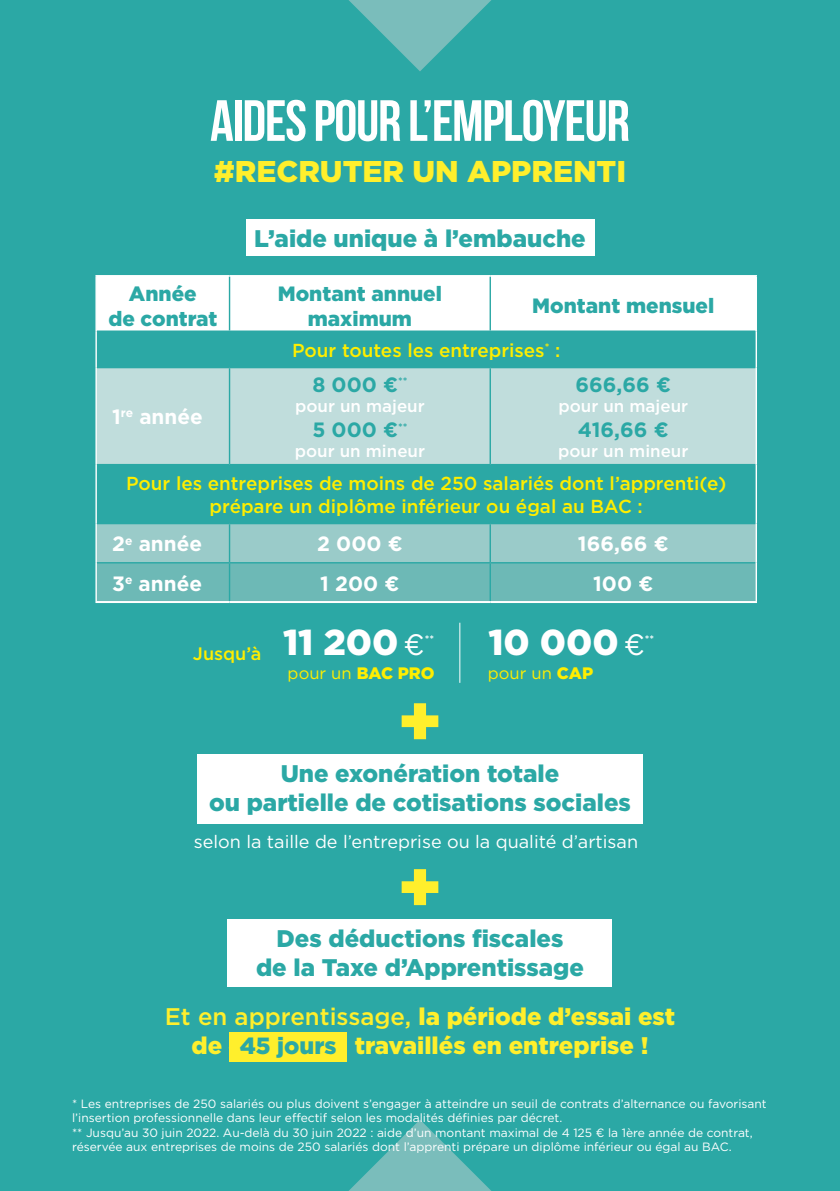
<style>
.page{position:relative;width:840px;height:1191px;background:#fff}
.page>*{position:absolute;margin:0;border:0;box-sizing:border-box;transform-origin:0 0}
.t1{font:700 58px "Bebas Neue";letter-spacing:-.02em;color:#fff}
.t2{font:900 36px "Gotham";color:#fff}
.t3{font:900 30px "Gotham";color:#ffef2c}
.t4{font:900 24px/28.8px "Gotham";color:#2ba8a5;text-align:center}
.t5{font:900 24px/28.8px "Gotham";color:#ffef2c;text-align:center}
.t6{font:900 23.4px "Gotham";color:#2ba8a5}
.t7{font:900 20.6px/24.8px "Gotham";color:#2ba8a5;text-align:center}
.t8{font:700 20.6px "Gotham";color:#fff}
.t9{font:700 20.6px "Gotham";color:#2ba8a5}
.t10{font:500 18.8px/22.6px "Gotham";color:#fe0;text-align:center}
.t11{font:18px "Gotham";color:#fff}
.t12{font:500 18px "Gotham";color:#fe0}
.t13{font:500 17px "Gotham";color:#fff}
.t14{font:16.6px "Gotham";color:#fe0}
.t15{font:12px/14.4px "Gotham";color:#fff}
.t16{font:500 11px "Gotham";color:#fff}
.s1{font-weight:400;font-size:29.4px}
.s2{font-weight:900}
.s3{font-weight:500}
</style>
<div class="page">
<div style="left:0;top:0;width:839px;height:1191px;background:#2ba8a5"></div>
<div style="left:245px;top:219px;width:349px;height:36px;background:#fff"></div>
<div style="left:228px;top:919px;width:383px;height:67px;background:#fff"></div>
<div style="left:197px;top:754px;width:445px;height:69px;background:#fff"></div>
<svg style="left:401px;top:703px;width:37px;height:36px"></svg>
<svg style="left:401px;top:869px;width:37px;height:36px"></svg>
<svg style="left:349px;top:0;width:142px;height:71px"></svg>
<svg style="left:349px;top:1120px;width:142px;height:71px"></svg>
<div style="left:229px;top:1032px;width:118px;height:30px;background:#ffef2c"></div>
<div style="left:97px;top:276px;width:658px;height:54px;background:#fff"></div>
<div style="left:97px;top:368px;width:658px;height:96px;background:#c0dddc"></div>
<svg style="left:97px;top:524px;width:658px;height:77px;background:#82c1bf"></svg>
<hr style="left:229px;top:276px;width:1px;height:54px;background:#2ba8a5">
<hr style="left:489px;top:276px;width:1px;height:54px;background:#2ba8a5">
<hr style="left:229px;top:368px;width:1px;height:96px;background:#2ba8a5">
<hr style="left:489px;top:368px;width:1px;height:96px;background:#2ba8a5">
<hr style="left:229px;top:524px;width:1px;height:38px;background:#2ba8a5">
<hr style="left:489px;top:524px;width:1px;height:38px;background:#2ba8a5">
<hr style="left:97px;top:562px;width:132px;height:1px;background:#2ba8a5">
<hr style="left:229px;top:563px;width:1px;height:38px;background:#2ba8a5">
<hr style="left:229px;top:562px;width:261px;height:1px;background:#2ba8a5">
<hr style="left:489px;top:563px;width:1px;height:38px;background:#2ba8a5">
<hr style="left:490px;top:562px;width:265px;height:1px;background:#2ba8a5">
<hr style="left:95px;top:275px;width:134px;height:1px;background:#fff">
<hr style="left:95px;top:276px;width:2px;height:55px;background:#fff">
<hr style="left:229px;top:275px;width:261px;height:1px;background:#fff">
<hr style="left:490px;top:275px;width:266px;height:1px;background:#fff">
<hr style="left:755px;top:276px;width:1px;height:55px;background:#fff">
<hr style="left:95px;top:331px;width:2px;height:36px;background:#fff">
<hr style="left:755px;top:331px;width:1px;height:36px;background:#fff">
<hr style="left:95px;top:367px;width:2px;height:97px;background:#fff">
<hr style="left:755px;top:367px;width:1px;height:97px;background:#fff">
<hr style="left:95px;top:464px;width:2px;height:59px;background:#fff">
<hr style="left:755px;top:464px;width:1px;height:59px;background:#fff">
<hr style="left:95px;top:523px;width:2px;height:40px;background:#fff">
<hr style="left:755px;top:523px;width:1px;height:40px;background:#fff">
<hr style="left:95px;top:563px;width:2px;height:38px;background:#fff">
<hr style="left:755px;top:563px;width:1px;height:38px;background:#fff">
<hr style="left:95px;top:601px;width:134px;height:2px;background:#fff">
<hr style="left:229px;top:601px;width:261px;height:2px;background:#fff">
<hr style="left:490px;top:601px;width:266px;height:2px;background:#fff">
<hr style="left:459px;top:622px;width:1px;height:61px;background:#fff">
<h1 class="t1" style="left:210px;top:89px;width:421px">AIDES POUR L’EMPLOYEUR</h1>
<h3 class="t3" style="left:213px;top:150px;width:414px">#RECRUTER UN APPRENTI</h3>
<h3 class="t4" style="left:254px;top:223px;width:333px">L’aide unique à l’embauche</h3>
<h3 class="t7" style="left:108px;top:281px;width:110px">Année<br>de contrat</h3>
<h3 class="t7" style="left:277px;top:281px;width:166px">Montant annuel maximum</h3>
<h3 class="t7" style="left:532px;top:293px;width:183px">Montant mensuel</h3>
<h3 class="t10" style="left:292px;top:339px;width:269px">Pour toutes les entreprises<sup>*</sup> :</h3>
<h3 class="t9" style="left:312px;top:371px;width:97px">8 000 €<sup>**</sup></h3>
<h3 class="t13" style="left:295px;top:395px;width:131px">pour un majeur</h3>
<h3 class="t9" style="left:312px;top:416px;width:97px">5 000 €<sup>**</sup></h3>
<h3 class="t13" style="left:294px;top:440px;width:132px">pour un mineur</h3>
<h3 class="t9" style="left:575px;top:371px;width:97px">666,66 €</h3>
<h3 class="t13" style="left:558px;top:395px;width:131px">pour un majeur</h3>
<h3 class="t9" style="left:577px;top:416px;width:92px">416,66 €</h3>
<h3 class="t13" style="left:558px;top:440px;width:132px">pour un mineur</h3>
<h3 class="t10" style="left:126px;top:472px;width:601px">Pour les entreprises de moins de 250 salariés dont l’apprenti(e) prépare un diplôme inférieur ou égal au BAC :</h3>
<h3 class="t8" style="left:112px;top:530px;width:91px">2<sup>e</sup> année</h3>
<h3 class="t8" style="left:317px;top:530px;width:87px">2 000 €</h3>
<h3 class="t8" style="left:577px;top:530px;width:92px">166,66 €</h3>
<h3 class="t8" style="left:112px;top:570px;width:91px">3<sup>e</sup> année</h3>
<h3 class="t8" style="left:320px;top:570px;width:81px">1 200 €</h3>
<h3 class="t8" style="left:593px;top:570px;width:62px">100 €</h3>
<h2 class="t2" style="left:283px;top:617px;width:143px">11 200 <span class="s1">€</span></h2>
<p class="t16" style="left:424px;top:631px;width:11px">**</p>
<h3 class="t14" style="left:287px;top:663px;width:148px">pour un <span class="s2">BAC PRO</span></h3>
<h3 class="t8" style="left:112px;top:403px;width:92px">1<sup>re</sup> année</h3>
<h2 class="t2" style="left:488px;top:617px;width:158px">10 000 <span class="s1">€</span></h2>
<p class="t16" style="left:644px;top:631px;width:11px">**</p>
<h3 class="t14" style="left:487px;top:663px;width:107px">pour un <span class="s2">CAP</span></h3>
<h3 class="t12" style="left:193px;top:642px;width:70px">Jusqu’à</h3>
<h3 class="t4" style="left:209px;top:758px;width:423px">Une exonération totale<br>ou partielle de cotisations sociales</h3>
<h3 class="t11" style="left:194px;top:830px;width:445px">selon la taille de l’entreprise ou la qualité d’artisan</h3>
<h3 class="t4" style="left:256px;top:923px;width:329px">Des déductions fiscales<br>de la Taxe d’Apprentissage</h3>
<h3 class="t5" style="left:165px;top:1002px;width:511px"><span class="s3">Et en apprentissage,</span> la période d’essai est de 45 jours travaillés en entreprise !</h3>
<h3 class="t6" style="left:240px;top:1029px;width:98px">45 jours</h3>
<p class="t15" style="left:72px;top:1096px;width:695px">* Les entreprises de 250 salariés ou plus doivent s’engager à atteindre un seuil de contrats d’alternance ou favorisant l’insertion professionnelle dans leur effectif selon les modalités définies par décret.<br>** Jusqu’au 30 juin 2022. Au-delà du 30 juin 2022 : aide d’un montant maximal de 4 125 € la 1ère année de contrat, réservée aux entreprises de moins de 250 salariés dont l’apprenti prépare un diplôme inférieur ou égal au BAC.</p>
</div>
